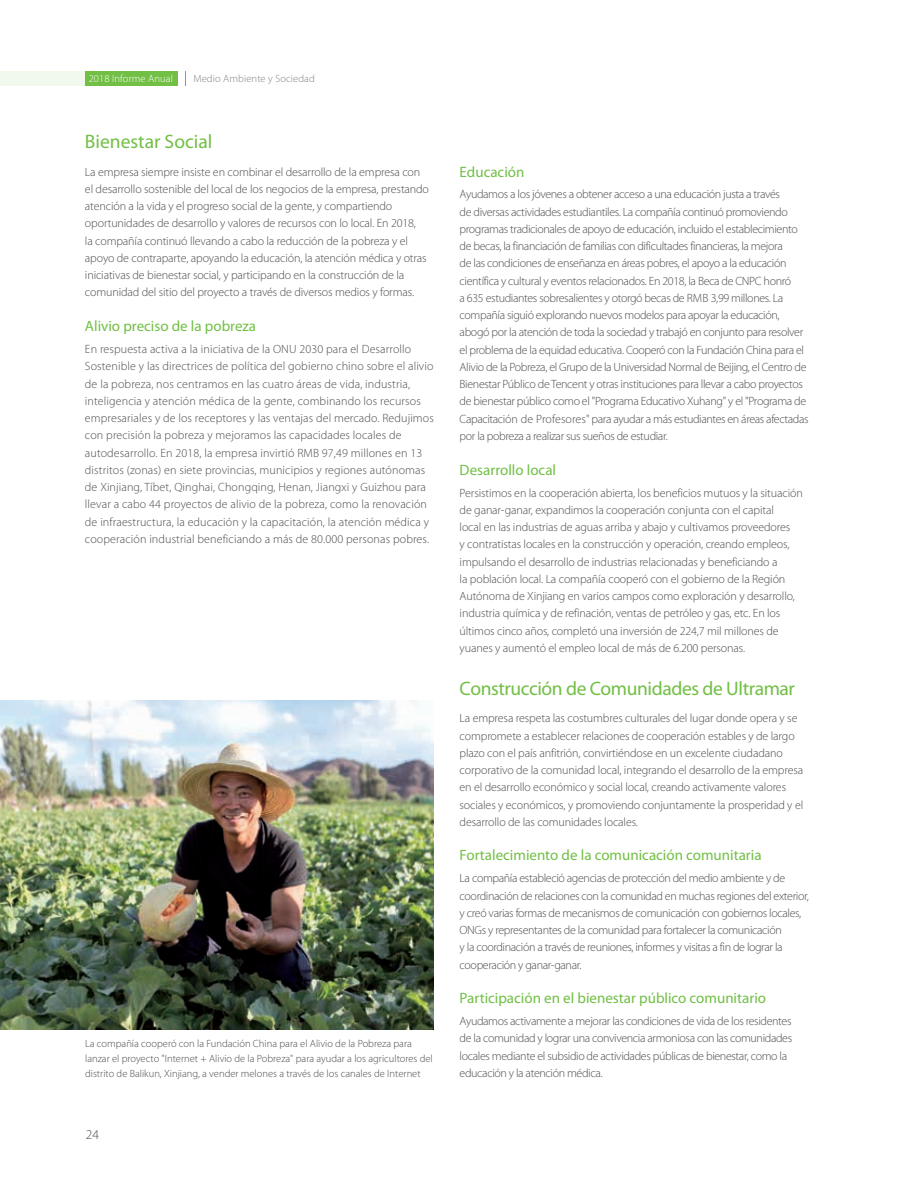
<style>
.page{position:relative;width:915px;height:1191px;background:#fff}
.page>*{position:absolute;margin:0;border:0;box-sizing:border-box;transform-origin:0 0}
.t1{font:19.5px "Myriad Pro";letter-spacing:-.02em;color:#71bf44}
.t2{font:19.5px "Myriad Pro";color:#71bf44}
.t3{font:15px "Myriad Pro";color:#71bf44}
.t4{font:300 13.5px "Myriad Pro";color:#4b4c4d}
.t5{font:300 12px/17.2px "Myriad Pro";letter-spacing:-.03em;color:#4b4c4d}
.t6{font:300 12px/17.2px "Myriad Pro";letter-spacing:-.01em;color:#4b4c4d}
.t7{font:300 12px/17.2px "Myriad Pro";letter-spacing:.01em;color:#4b4c4d}
.t8{font:300 10.5px/15px "Myriad Pro";color:#4b4c4d}
.t9{font:300 10.5px "Myriad Pro";letter-spacing:.01em;color:#808285}
.t10{font:300 10.5px "Myriad Pro";letter-spacing:.01em;color:#fff}
</style>
<div class="page">
<img style="left:0;top:700px;width:434px;height:329px">
<div style="left:85px;top:71px;width:93px;height:15px;background:#71bf44"></div>
<svg style="left:185px;top:71px;width:1px;height:15px"></svg>
<div style="left:0;top:71px;width:85px;height:15px;background:#f1f8ec"></div>
<p class="t10" style="left:89px;top:73px;width:86px">2018 Informe Anual</p>
<p class="t9" style="left:193px;top:73px;width:123px">Medio Ambiente y Sociedad</p>
<h1 class="t2" style="left:85px;top:131px;width:129px">Bienestar Social</h1>
<p class="t6" style="left:85px;top:163px;width:345px">La empresa siempre insiste en combinar el desarrollo de la empresa con el desarrollo sostenible del local de los negocios de la empresa, prestando atención a la vida y el progreso social de la gente, y compartiendo oportunidades de desarrollo y valores de recursos con lo local. En 2018,<br>la compañía continuó llevando a cabo la reducción de la pobreza y el apoyo de contraparte, apoyando la educación, la atención médica y otras iniciativas de bienestar social, y participando en la construcción de la comunidad del sitio del proyecto a través de diversos medios y formas.</p>
<p class="t3" style="left:85px;top:318px;width:173px">Alivio preciso de la pobreza</p>
<p class="t7" style="left:85px;top:340px;width:350px">En respuesta activa a la iniciativa de la ONU 2030 para el Desarrollo Sostenible y las directrices de política del gobierno chino sobre el alivio de la pobreza, nos centramos en las cuatro áreas de vida, industria, inteligencia y atención médica de la gente, combinando los recursos empresariales y de los receptores y las ventajas del mercado. Redujimos con precisión la pobreza y mejoramos las capacidades locales de autodesarrollo. En 2018, la empresa invirtió RMB 97,49 millones en 13 distritos (zonas) en siete provincias, municipios y regiones autónomas de Xinjiang, Tíbet, Qinghai, Chongqing, Henan, Jiangxi y Guizhou para llevar a cabo 44 proyectos de alivio de la pobreza, como la renovación de infraestructura, la educación y la capacitación, la atención médica y cooperación industrial beneficiando a más de 80.000 personas pobres.</p>
<p class="t8" style="left:85px;top:1036px;width:349px">La compañía cooperó con la Fundación China para el Alivio de la Pobreza para lanzar el proyecto "Internet + Alivio de la Pobreza" para ayudar a los agricultores del distrito de Balikun, Xinjiang, a vender melones a través de los canales de Internet</p>
<p class="t4" style="left:86px;top:1126px;width:15px">24</p>
<p class="t3" style="left:459px;top:163px;width:66px">Educación</p>
<p class="t5" style="left:459px;top:186px;width:350px">Ayudamos a los jóvenes a obtener acceso a una educación justa a través<br>de diversas actividades estudiantiles. La compañía continuó promoviendo programas tradicionales de apoyo de educación, incluido el establecimiento de becas, la financiación de familias con dificultades financieras, la mejora<br>de las condiciones de enseñanza en áreas pobres, el apoyo a la educación científica y cultural y eventos relacionados. En 2018, la Beca de CNPC honró<br>a 635 estudiantes sobresalientes y otorgó becas de RMB 3,99 millones. La compañía siguió explorando nuevos modelos para apoyar la educación, abogó por la atención de toda la sociedad y trabajó en conjunto para resolver el problema de la equidad educativa. Cooperó con la Fundación China para el Alivio de la Pobreza, el Grupo de la Universidad Normal de Beijing, el Centro de Bienestar Público de Tencent y otras instituciones para llevar a cabo proyectos de bienestar público como el "Programa Educativo Xuhang" y el "Programa de Capacitación de Profesores" para ayudar a más estudiantes en áreas afectadas por la pobreza a realizar sus sueños de estudiar.</p>
<p class="t3" style="left:459px;top:461px;width:98px">Desarrollo local</p>
<p class="t6" style="left:459px;top:484px;width:344px">Persistimos en la cooperación abierta, los beneficios mutuos y la situación de ganar-ganar, expandimos la cooperación conjunta con el capital<br>local en las industrias de aguas arriba y abajo y cultivamos proveedores<br>y contratistas locales en la construcción y operación, creando empleos, impulsando el desarrollo de industrias relacionadas y beneficiando a<br>la población local. La compañía cooperó con el gobierno de la Región Autónoma de Xinjiang en varios campos como exploración y desarrollo, industria química y de refinación, ventas de petróleo y gas, etc. En los últimos cinco años, completó una inversión de 224,7 mil millones de yuanes y aumentó el empleo local de más de 6.200 personas.</p>
<h1 class="t1" style="left:459px;top:677px;width:337px">Construcción de Comunidades de Ultramar</h1>
<p class="t6" style="left:459px;top:710px;width:345px">La empresa respeta las costumbres culturales del lugar donde opera y se compromete a establecer relaciones de cooperación estables y de largo plazo con el país anfitrión, convirtiéndose en un excelente ciudadano corporativo de la comunidad local, integrando el desarrollo de la empresa en el desarrollo económico y social local, creando activamente valores sociales y económicos, y promoviendo conjuntamente la prosperidad y el desarrollo de las comunidades locales.</p>
<p class="t3" style="left:459px;top:847px;width:303px">Fortalecimiento de la comunicación comunitaria</p>
<p class="t5" style="left:459px;top:870px;width:350px">La compañía estableció agencias de protección del medio ambiente y de coordinación de relaciones con la comunidad en muchas regiones del exterior, y creó varias formas de mecanismos de comunicación con gobiernos locales, ONGs y representantes de la comunidad para fortalecer la comunicación<br>y la coordinación a través de reuniones, informes y visitas a fin de lograr la cooperación y ganar-ganar.</p>
<p class="t3" style="left:459px;top:990px;width:308px">Participación en el bienestar público comunitario</p>
<p class="t5" style="left:459px;top:1012px;width:334px">Ayudamos activamente a mejorar las condiciones de vida de los residentes de la comunidad y lograr una convivencia armoniosa con las comunidades locales mediante el subsidio de actividades públicas de bienestar, como la educación y la atención médica.</p>
</div>
